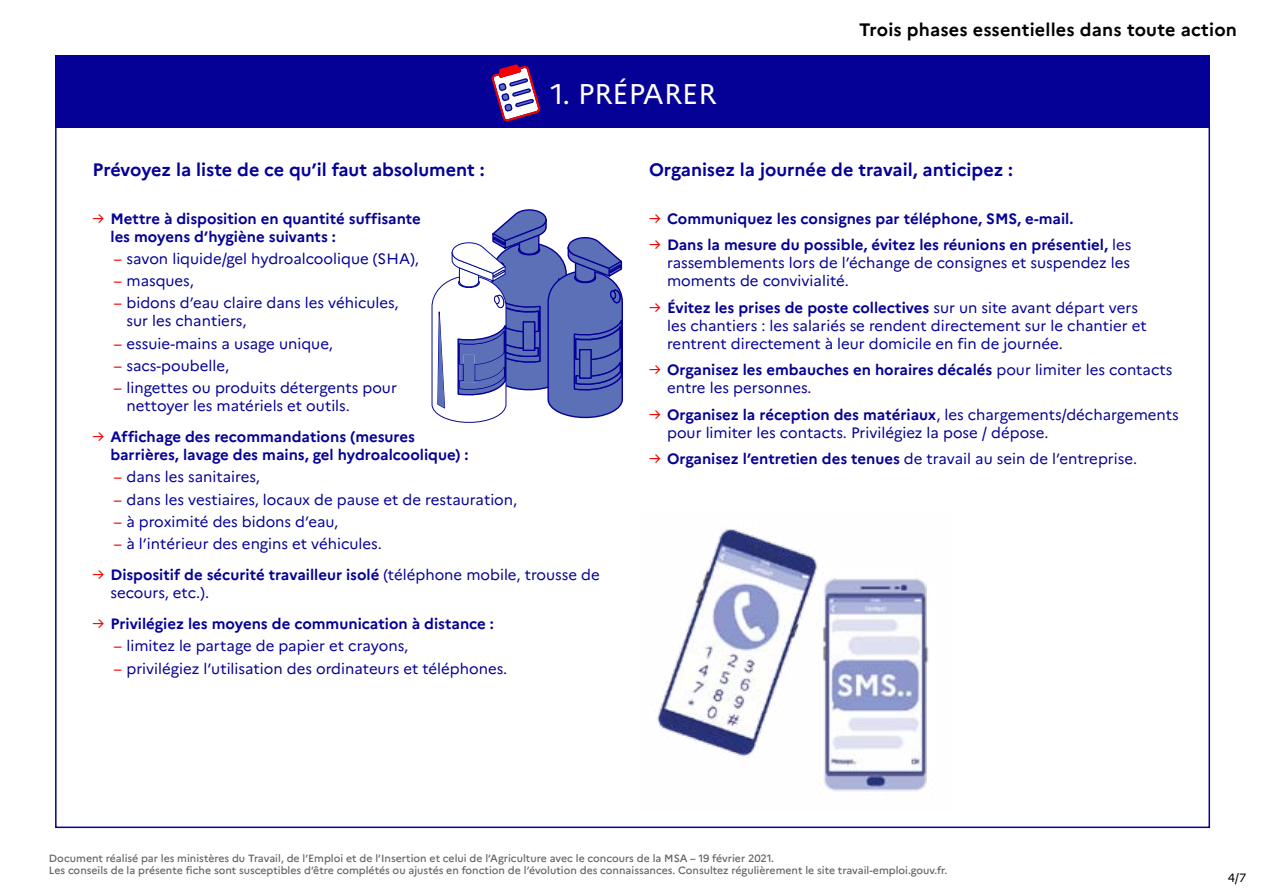
<style>
.page{position:relative;width:1263px;height:893px;background:#fff}
.page>*{position:absolute;margin:0;border:0;box-sizing:border-box;transform-origin:0 0}
.t1{font:28.5px "Marianne";color:#fff}
.t2{font:700 18px "Marianne";color:#050096}
.t3{font:700 18px "Marianne";letter-spacing:.01em;color:#000}
.t4{font:15px/18px "Marianne";color:#050096}
.t5{font:700 15px/18px "Marianne";color:#050096}
.t6{font:12px "Marianne";color:#000}
.t7{font:500 10.5px/12.6px "Marianne";color:#656563}
.s1{font-weight:400;color:#f70000}
.s2{color:#f70000}
.s3{font-weight:700}
</style>
<div class="page">
<div style="left:55px;top:55px;width:1155px;height:72px;background:#050096"></div>
<svg style="left:491px;top:64px;width:50px;height:58px"></svg>
<svg style="left:431px;top:209px;width:192px;height:214px"></svg>
<img style="left:657px;top:529px;width:272px;height:263px">
<h1 class="t1" style="left:551px;top:76px;width:167px">1. PRÉPARER</h1>
<p class="t3" style="left:859px;top:18px;width:379px">Trois phases essentielles dans toute action</p>
<p class="t2" style="left:92px;top:158px;width:394px">Prévoyez la liste de ce qu’il faut absolument :</p>
<p class="t5" style="left:110px;top:209px;width:312px;text-indent:-18px"><span class="s1">→</span> Mettre à disposition en quantité suffisante les moyens d’hygiène suivants :</p>
<p class="t4" style="left:114px;top:249px;width:307px"><span class="s2">–</span> savon liquide/gel hydroalcoolique (SHA),</p>
<p class="t4" style="left:114px;top:272px;width:82px"><span class="s2">–</span> masques,</p>
<p class="t4" style="left:126px;top:294px;width:274px;text-indent:-13px"><span class="s2">–</span> bidons d’eau claire dans les véhicules, sur les chantiers,</p>
<p class="t4" style="left:114px;top:334px;width:221px"><span class="s2">–</span> essuie-mains a usage unique,</p>
<p class="t4" style="left:114px;top:356px;width:117px"><span class="s2">–</span> sacs-poubelle,</p>
<p class="t4" style="left:126px;top:379px;width:272px;text-indent:-13px"><span class="s2">–</span> lingettes ou produits détergents pour nettoyer les matériels et outils.</p>
<p class="t5" style="left:110px;top:428px;width:360px;text-indent:-18px"><span class="s1">→</span> Affichage des recommandations (mesures barrières, lavage des mains, gel hydroalcoolique) :</p>
<p class="t4" style="left:114px;top:468px;width:148px"><span class="s2">–</span> dans les sanitaires,</p>
<p class="t4" style="left:114px;top:490px;width:405px"><span class="s2">–</span> dans les vestiaires, locaux de pause et de restauration,</p>
<p class="t4" style="left:114px;top:512px;width:226px"><span class="s2">–</span> à proximité des bidons d’eau,</p>
<p class="t4" style="left:114px;top:535px;width:269px"><span class="s2">–</span> à l’intérieur des engins et véhicules.</p>
<p class="t4" style="left:110px;top:566px;width:491px;text-indent:-18px"><span class="s2">→</span> <span class="s3">Dispositif de sécurité travailleur isolé</span> (téléphone mobile, trousse de secours, etc.).</p>
<p class="t5" style="left:92px;top:615px;width:403px"><span class="s1">→</span> Privilégiez les moyens de communication à distance :</p>
<p class="t4" style="left:114px;top:637px;width:296px"><span class="s2">–</span> limitez le partage de papier et crayons,</p>
<p class="t4" style="left:114px;top:659px;width:395px"><span class="s2">–</span> privilégiez l’utilisation des ordinateurs et téléphones.</p>
<p class="t2" style="left:649px;top:158px;width:366px">Organisez la journée de travail, anticipez :</p>
<p class="t5" style="left:649px;top:209px;width:426px"><span class="s1">→</span> Communiquez les consignes par téléphone, SMS, e-mail.</p>
<p class="t4" style="left:667px;top:236px;width:466px;text-align:justify;text-indent:-18px"><span class="s2">→</span> <span class="s3">Dans la mesure du possible, évitez les réunions en présentiel,</span> les rassemblements lors de l’échange de consignes et suspendez les moments de convivialité.</p>
<p class="t4" style="left:667px;top:298px;width:481px;text-indent:-18px"><span class="s2">→</span> <span class="s3">Évitez les prises de poste collectives</span> sur un site avant départ vers les chantiers : les salariés se rendent directement sur le chantier et rentrent directement à leur domicile en fin de journée.</p>
<p class="t4" style="left:667px;top:361px;width:507px;text-indent:-18px"><span class="s2">→</span> <span class="s3">Organisez les embauches en horaires décalés</span> pour limiter les contacts entre les personnes.</p>
<p class="t4" style="left:667px;top:405px;width:513px;text-indent:-18px"><span class="s2">→</span> <span class="s3">Organisez la réception des matériaux</span>, les chargements/déchargements pour limiter les contacts. Privilégiez la pose / dépose.</p>
<p class="t4" style="left:649px;top:450px;width:489px"><span class="s2">→</span> <span class="s3">Organisez l’entretien des tenues</span> de travail au sein de l’entreprise.</p>
<p class="t7" style="left:49px;top:852px;width:900px">Document réalisé par les ministères du Travail, de l’Emploi et de l’Insertion et celui de l’Agriculture avec le concours de la MSA – 19 février 2021.<br>Les conseils de la présente fiche sont susceptibles d’être complétés ou ajustés en fonction de l’évolution des connaissances. Consultez régulièrement le site travail-emploi.gouv.fr.</p>
<p class="t6" style="left:1228px;top:870px;width:20px">4/7</p>
</div>
